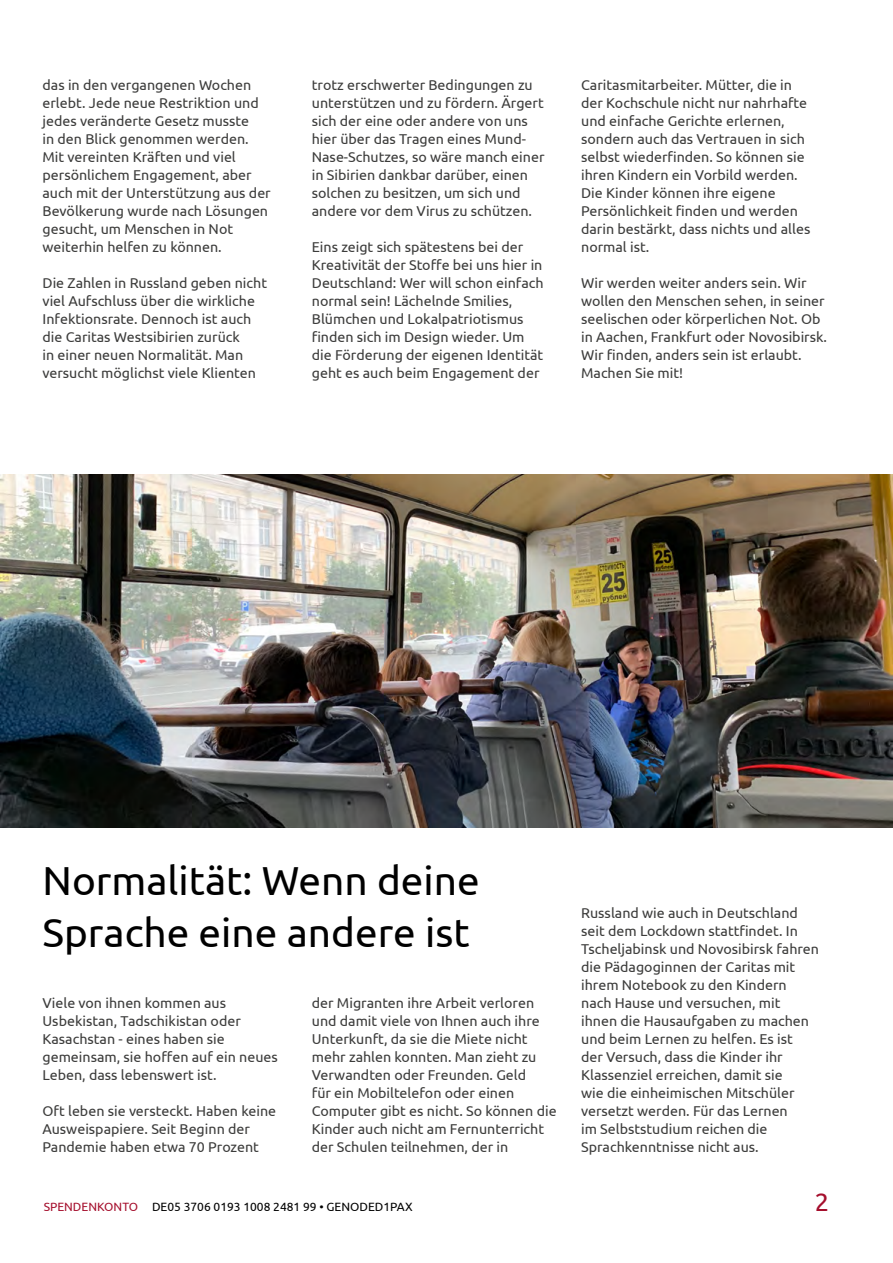
<style>
.page{position:relative;width:893px;height:1263px;background:#fff}
.page>*{position:absolute;margin:0;border:0;box-sizing:border-box;transform-origin:0 0}
._02_Article_Title{font:40.5px/52.5px "Ubuntu";color:#000}
.t1{font:25.5px "Ubuntu";color:#a50f2d}
._05_body_text{font:14.25px/18px "Ubuntu";color:#3c3c3b}
.t2{font:12px "Ubuntu";color:#000}
.s1{color:#a50f2d}
</style>
<div class="page">
<img style="left:0;top:475px;width:893px;height:352px">
<p class="_05_body_text" style="left:43px;top:75px;width:230px">das in den vergangenen Wochen erlebt. Jede neue Restriktion und jedes veränderte Gesetz musste<br>in den Blick genommen werden.<br>Mit vereinten Kräften und viel persönlichem Engagement, aber auch mit der Unterstützung aus der<br>Bevölkerung wurde nach Lösungen gesucht, um Menschen in Not weiterhin helfen zu können.</p>
<p class="_05_body_text" style="left:43px;top:273px;width:226px">Die Zahlen in Russland geben nicht viel Aufschluss über die wirkliche Infektionsrate. Dennoch ist auch die Caritas Westsibirien zurück<br>in einer neuen Normalität. Man versucht möglichst viele Klienten</p>
<p class="_05_body_text" style="left:312px;top:75px;width:234px">trotz erschwerter Bedingungen zu unterstützen und zu fördern. Ärgert sich der eine oder andere von uns hier über das Tragen eines Mund-Nase-Schutzes, so wäre manch einer in Sibirien dankbar darüber, einen solchen zu besitzen, um sich und andere vor dem Virus zu schützen.</p>
<p class="_05_body_text" style="left:312px;top:237px;width:233px">Eins zeigt sich spätestens bei der Kreativität der Stoffe bei uns hier in Deutschland: Wer will schon einfach normal sein! Lächelnde Smilies, Blümchen und Lokalpatriotismus finden sich im Design wieder. Um die Förderung der eigenen Identität geht es auch beim Engagement der</p>
<p class="_05_body_text" style="left:581px;top:75px;width:231px">Caritasmitarbeiter. Mütter, die in der Kochschule nicht nur nahrhafte und einfache Gerichte erlernen, sondern auch das Vertrauen in sich selbst wiederfinden. So können sie ihren Kindern ein Vorbild werden.<br>Die Kinder können ihre eigene<br>Persönlichkeit finden und werden darin bestärkt, dass nichts und alles normal ist.</p>
<p class="_05_body_text" style="left:581px;top:273px;width:247px">Wir werden weiter anders sein. Wir wollen den Menschen sehen, in seiner seelischen oder körperlichen Not. Ob in Aachen, Frankfurt oder Novosibirsk.</p>
<p class="_05_body_text" style="left:581px;top:345px;width:222px">Wir finden, anders sein ist erlaubt.<br>Machen Sie mit!</p>
<p class="_02_Article_Title" style="left:43px;top:853px;width:439px">Normalität: Wenn deine<br>Sprache eine andere ist</p>
<p class="_05_body_text" style="left:43px;top:993px;width:237px">Viele von ihnen kommen aus<br>Usbekistan, Tadschikistan oder<br>Kasachstan - eines haben sie gemeinsam, sie hoffen auf ein neues<br>Leben, dass lebenswert ist.</p>
<p class="_05_body_text" style="left:43px;top:1101px;width:235px">Oft leben sie versteckt. Haben keine<br>Ausweispapiere. Seit Beginn der<br>Pandemie haben etwa 70 Prozent</p>
<p class="_05_body_text" style="left:312px;top:993px;width:246px">der Migranten ihre Arbeit verloren und damit viele von Ihnen auch ihre Unterkunft, da sie die Miete nicht mehr zahlen konnten. Man zieht zu Verwandten oder Freunden. Geld<br>für ein Mobiltelefon oder einen Computer gibt es nicht. So können die Kinder auch nicht am Fernunterricht der Schulen teilnehmen, der in</p>
<p class="_05_body_text" style="left:581px;top:903px;width:239px">Russland wie auch in Deutschland seit dem Lockdown stattfindet. In<br>Tscheljabinsk und Novosibirsk fahren die Pädagoginnen der Caritas mit ihrem Notebook zu den Kindern nach Hause und versuchen, mit ihnen die Hausaufgaben zu machen und beim Lernen zu helfen. Es ist<br>der Versuch, dass die Kinder ihr<br>Klassenziel erreichen, damit sie<br>wie die einheimischen Mitschüler versetzt werden. Für das Lernen<br>im Selbststudium reichen die<br>Sprachkenntnisse nicht aus.</p>
<p class="t2" style="left:44px;top:1200px;width:370px"><span class="s1">SPENDENKONTO</span> DE05 3706 0193 1008 2481 99 • GENODED1PAX</p>
<h2 class="t1" style="left:815px;top:1187px;width:16px">2</h2>
</div>
